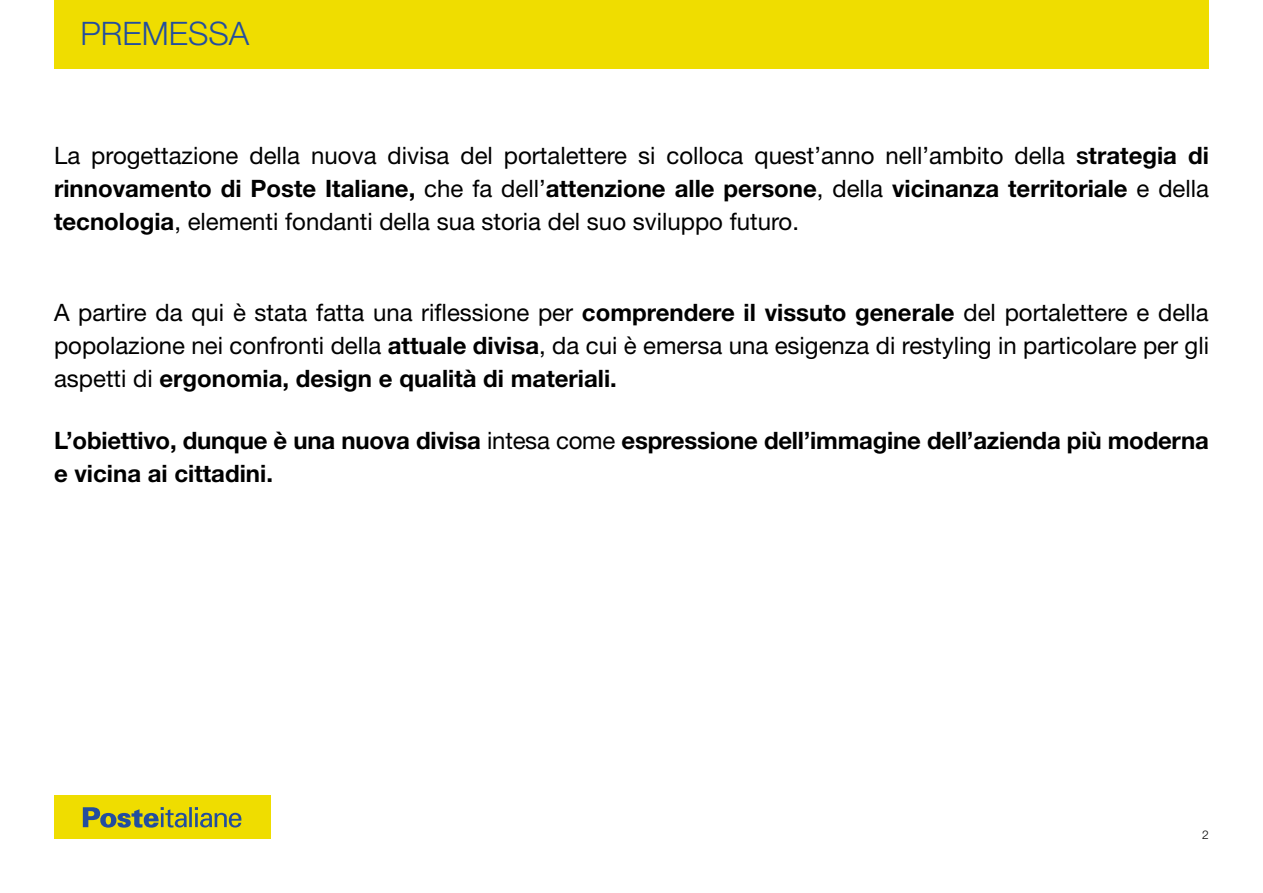
<style>
.page{position:relative;width:1263px;height:893px;background:#fff}
.page>*{position:absolute;margin:0;border:0;box-sizing:border-box;transform-origin:0 0}
.t1{font:300 32.4px "Helvetica Neue";color:#234e9e}
.t2{font:24px/33px "Helvetica Neue";color:#000;text-align:justify}
.t3{font:700 24px/33px "Helvetica Neue";letter-spacing:-.01em;color:#000}
.t4{font:300 12px "Helvetica Neue";color:#000}
.s1{font-weight:500}
.s2{font-weight:700}
.s3{font-weight:400}
</style>
<div class="page">
<div style="left:54px;top:0;width:1155px;height:68px;background:#efdd00"></div>
<div style="left:54px;top:796px;width:216px;height:43px;background:#efdd00"></div>
<svg style="left:83px;top:807px;width:158px;height:21px"></svg>
<h1 class="t1" style="left:81px;top:14px;width:170px">PREMESSA</h1>
<p class="t2" style="left:54px;top:139px;width:1156px">La progettazione della nuova divisa del portalettere si colloca quest’anno nell’ambito della <span class="s1">s</span><span class="s2">trategia di rinnovamento di Poste Italiane,</span> che fa dell’<span class="s2">attenzione alle persone</span>, della <span class="s2">vicinanza territoriale</span> e della <span class="s2">tecnologia</span>, elementi fondanti della sua storia del suo sviluppo futuro.</p>
<p class="t2" style="left:54px;top:296px;width:1156px">A partire da qui è stata fatta una riflessione per <span class="s2">comprendere il vissuto generale</span> del portalettere e della popolazione nei confronti della <span class="s2">attuale divisa</span>, da cui è emersa una esigenza di restyling in particolare per gli aspetti di <span class="s2">ergonomia, design e qualità di materiali.</span></p>
<p class="t3" style="left:54px;top:423px;width:1156px">L’obiettivo, dunque è una nuova divisa <span class="s3">intesa come</span> espressione dell’immagine dell’azienda più moderna e vicina ai cittadini.</p>
<p class="t4" style="left:1202px;top:827px;width:8px">2</p>
</div>
